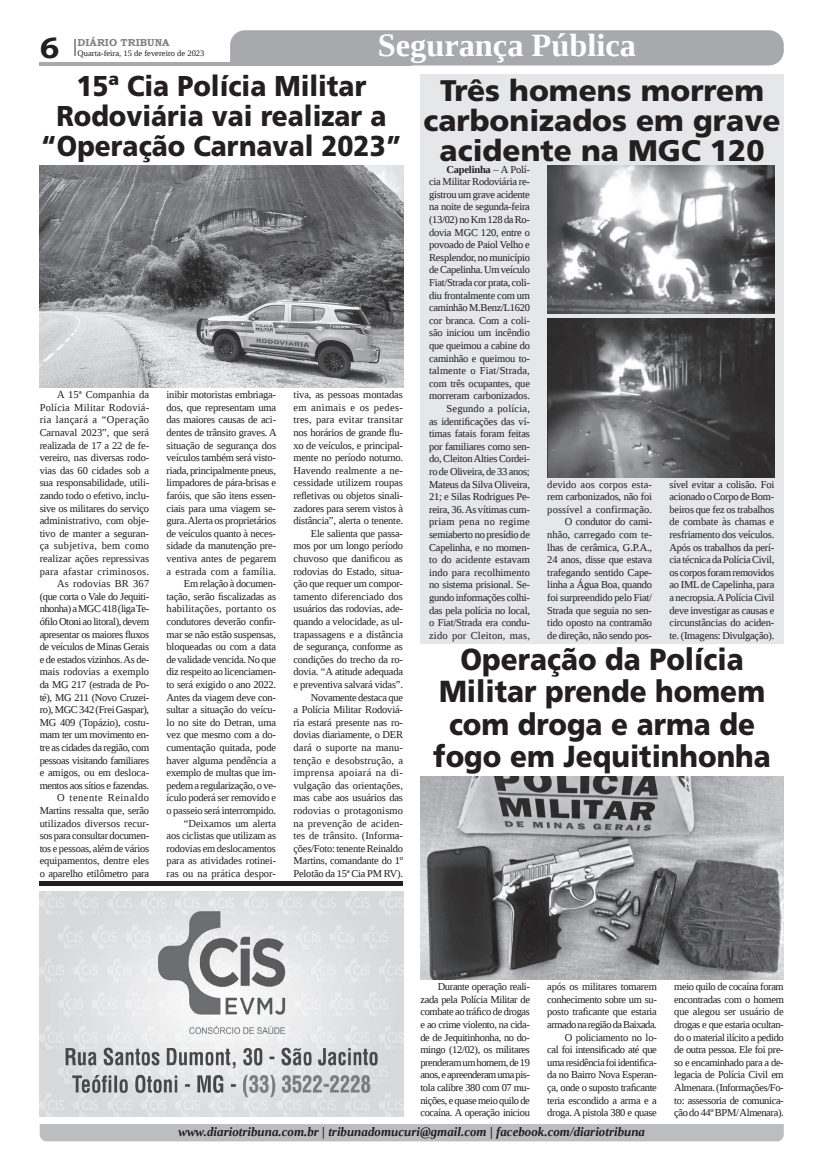
<style>
.page{position:relative;width:821px;height:1166px;background:#fff}
.page>*{position:absolute;margin:0;border:0;box-sizing:border-box;transform-origin:0 0}
.t1{font:700 32.38px "Liberation Serif";color:#fff}
.t2{font:900 30.45px/32.4px "Frutiger LT Std";color:#231f20;text-align:center;scale:.92 1}
.t3{font:900 29.75px/29.8px "Frutiger LT Std";color:#231f20;text-align:center}
.t4{font:700 29.31px "Bookman Old Style";color:#231f20}
.t5{font:900 28.7px/30.3px "Frutiger LT Std";color:#231f20;text-align:center;scale:.92 1}
.t6{font:italic 700 12.95px "Liberation Serif";color:#231f20}
.t7{font:10.5px/12.6px "Liberation Serif";letter-spacing:-.02em;color:#231f20;text-align:right}
.t8{font:700 10.06px "Bookman Old Style";color:#808285}
.t9{font:8.4px "Liberation Serif";color:#231f20}
.s1{font-weight:700}
</style>
<div class="page">
<svg style="left:74px;top:39px;width:2px;height:17px"></svg>
<hr style="left:40px;top:62px;width:372px;height:3px;background:#a8a9ad">
<div style="left:230px;top:30px;width:554px;height:35px;background:#a8a9ad"></div>
<div style="left:40px;top:1124px;width:744px;height:17px;background:#bcbdc0"></div>
<img style="left:40px;top:891px;width:363px;height:225px">
<div style="left:420px;top:74px;width:364px;height:569px;background:#e6e7e9"></div>
<img style="left:547px;top:165px;width:227px;height:148px">
<img style="left:547px;top:318px;width:227px;height:160px">
<img style="left:40px;top:165px;width:363px;height:222px">
<img style="left:420px;top:777px;width:364px;height:202px">
<hr style="left:40px;top:882px;width:363px;height:4px;background:#231f20">
<h1 class="t1" style="left:378px;top:24px;width:260px">Segurança Pública</h1>
<h3 class="t5" style="left:41px;top:71px;width:394px">15ª Cia Polícia Militar<br>Rodoviária vai realizar a “Operação Carnaval 2023”</h3>
<p class="t8" style="left:78px;top:35px;width:93px">DIÁRIO TRIBUNA</p>
<h3 class="t4" style="left:40px;top:27px;width:21px">6</h3>
<p class="t9" style="left:78px;top:48px;width:128px">Quarta-feira, 15 de fevereiro de 2023</p>
<h3 class="t3" style="left:424px;top:76px;width:359px">Três homens morrem carbonizados em grave acidente na MGC 120</h3>
<p class="t7" style="left:429px;top:163px;width:102px"><span class="s1">Capelinha</span> – A Polí-<br>cia Militar Rodoviária re&shy;gistrou um grave acidente na noite de segunda-feira (13/02) no Km 128 da Ro&shy;dovia MGC 120, entre o povoado de Paiol Velho e<br>Resplendor, no município de Capelinha. Um veículo<br>Fiat/Strada cor prata, coli&shy;diu frontalmente com um caminhão M.Benz/L1620 cor branca. Com a coli&shy;são iniciou um incêndio que queimou a cabine do caminhão e queimou to&shy;talmente o Fiat/Strada, com três ocupantes, que morreram carbonizados.<br>Segundo a polícia,<br>as identificações das ví&shy;timas fatais foram feitas por familiares como sen&shy;do, Cleiton Alties Cordei&shy;ro de Oliveira, de 33 anos;<br>Mateus da Silva Oliveira,<br>21; e Silas Rodrigues Pe&shy;reira, 36. As vítimas cum&shy;priam pena no regime semiaberto no presídio de<br>Capelinha, e no momen&shy;to do acidente estavam indo para recolhimento no sistema prisional. Se&shy;gundo informações colhi&shy;das pela polícia no local, o Fiat/Strada era condu&shy;zido por Cleiton, mas,</p>
<p class="t7" style="left:40px;top:388px;width:111px">A 15ª Companhia da<br>Polícia Militar Rodoviá&shy;ria lançará a “Operação<br>Carnaval 2023”, que será realizada de 17 a 22 de fe&shy;vereiro, nas diversas rodo&shy;vias das 60 cidades sob a sua responsabilidade, utili&shy;zando todo o efetivo, inclu&shy;sive os militares do serviço administrativo, com obje&shy;tivo de manter a seguran&shy;ça subjetiva, bem como realizar ações repressivas para afastar criminosos.<br>As rodovias BR 367 (que corta o Vale do Jequiti&shy;nhonha) a MGC 418 (liga Te&shy;ófilo Otoni ao litoral), devem apresentar os maiores fluxos de veículos de Minas Gerais e de estados vizinhos. As de&shy;mais rodovias a exemplo da MG 217 (estrada de Po&shy;té), MG 211 (Novo Cruzei&shy;ro), MGC 342 (Frei Gaspar),<br>MG 409 (Topázio), costu&shy;mam ter um movimento en&shy;tre as cidades da região, com pessoas visitando familiares e amigos, ou em desloca&shy;mentos aos sítios e fazendas.<br>O tenente Reinaldo<br>Martins ressalta que, serão utilizados diversos recur&shy;sos para consultar documen&shy;tos e pessoas, além de vários equipamentos, dentre eles o aparelho etilômetro para</p>
<p class="t7" style="left:167px;top:388px;width:112px">inibir motoristas embriaga&shy;dos, que representam uma das maiores causas de aci&shy;dentes de trânsito graves. A situação de segurança dos veículos também será visto&shy;riada, principalmente pneus, limpadores de pára-brisas e faróis, que são itens essen&shy;ciais para uma viagem se&shy;gura. Alerta os proprietários de veículos quanto à neces&shy;sidade da manutenção pre&shy;ventiva antes de pegarem a estrada com a família.<br>Em relação à documen&shy;tação, serão fiscalizadas as habilitações, portanto os condutores deverão confir&shy;mar se não estão suspensas, bloqueadas ou com a data de validade vencida. No que diz respeito ao licenciamen&shy;to será exigido o ano 2022.<br>Antes da viagem deve con&shy;sultar a situação do veícu&shy;lo no site do Detran, uma vez que mesmo com a do&shy;cumentação quitada, pode haver alguma pendência a exemplo de multas que im&shy;pedem a regularização, o ve&shy;ículo poderá ser removido e o passeio será interrompido. “Deixamos um alerta<br>aos ciclistas que utilizam as rodovias em deslocamentos para as atividades rotinei&shy;ras ou na prática despor-</p>
<p class="t7" style="left:294px;top:388px;width:111px">tiva, as pessoas montadas em animais e os pedes&shy;tres, para evitar transitar nos horários de grande flu&shy;xo de veículos, e principal&shy;mente no período noturno.<br>Havendo realmente a ne&shy;cessidade utilizem roupas refletivas ou objetos sinali&shy;zadores para serem vistos à distância”, alerta o tenente.<br>Ele salienta que passa&shy;mos por um longo período chuvoso que danificou as rodovias do Estado, situa&shy;ção que requer um compor&shy;tamento diferenciado dos usuários das rodovias, ade&shy;quando a velocidade, as ul&shy;trapassagens e a distância de segurança, conforme as condições do trecho da ro&shy;dovia. “A atitude adequada e preventiva salvará vidas”.<br>Novamente destaca que<br>a Polícia Militar Rodoviá&shy;ria estará presente nas ro&shy;dovias diariamente, o DER dará o suporte na manu&shy;tenção e desobstrução, a imprensa apoiará na di&shy;vulgação das orientações, mas cabe aos usuários das rodovias o protagonismo na prevenção de aciden&shy;tes de trânsito. (Informa&shy;ções/Foto: tenente Reinaldo<br>Martins, comandante do 1º<br>Pelotão da 15ª Cia PM RV).</p>
<p class="t7" style="left:547px;top:478px;width:106px">devido aos corpos esta&shy;rem carbonizados, não foi possível a confirmação.<br>O condutor do cami&shy;nhão, carregado com te&shy;lhas de cerâmica, G.P.A.,<br>24 anos, disse que estava trafegando sentido Cape&shy;linha a Água Boa, quando foi surpreendido pelo Fiat/<br>Strada que seguia no sen&shy;tido oposto na contramão de direção, não sendo pos-</p>
<p class="t7" style="left:669px;top:478px;width:106px;text-align:justify">sível evitar a colisão. Foi acionado o Corpo de Bom&shy;beiros que fez os trabalhos de combate às chamas e resfriamento dos veículos.<br>Após os trabalhos da perí&shy;cia técnica da Polícia Civil, os corpos foram removidos ao IML de Capelinha, para a necropsia. A Polícia Civil deve investigar as causas e circunstâncias do aciden&shy;te. (Imagens: Divulgação).</p>
<h2 class="t2" style="left:433px;top:643px;width:368px">Operação da Polícia<br>Militar prende homem com droga e arma de fogo em Jequitinhonha</h2>
<p class="t7" style="left:420px;top:980px;width:111px;text-align:justify;text-indent:17px">Durante operação reali&shy;zada pela Polícia Militar de combate ao tráfico de drogas e ao crime violento, na cida&shy;de de Jequitinhonha, no do&shy;mingo (12/02), os militares prenderam um homem, de 19 anos, e apreenderam uma pis&shy;tola calibre 380 com 07 mu&shy;nições, e quase meio quilo de cocaína. A operação iniciou</p>
<p class="t7" style="left:547px;top:980px;width:111px">após os militares tomarem conhecimento sobre um su&shy;posto traficante que estaria armado na região da Baixada.<br>O policiamento no lo-<br>cal foi intensificado até que uma residência foi identifica&shy;da no Bairro Nova Esperan&shy;ça, onde o suposto traficante teria escondido a arma e a droga. A pistola 380 e quase</p>
<p class="t7" style="left:674px;top:980px;width:111px;text-align:justify">meio quilo de cocaína foram encontradas com o homem que alegou ser usuário de drogas e que estaria ocultan&shy;do o material ilícito a pedido de outra pessoa. Ele foi pre&shy;so e encaminhado para a de&shy;legacia de Polícia Civil em Almenara. (Informações/Fo&shy;to: assessoria de comunica&shy;ção do 44º BPM/ Almenara).</p>
<p class="t6" style="left:178px;top:1123px;width:468px">www.diariotribuna.com.br | tribunadomucuri@gmail.com | facebook.com/diariotribuna</p>
</div>
